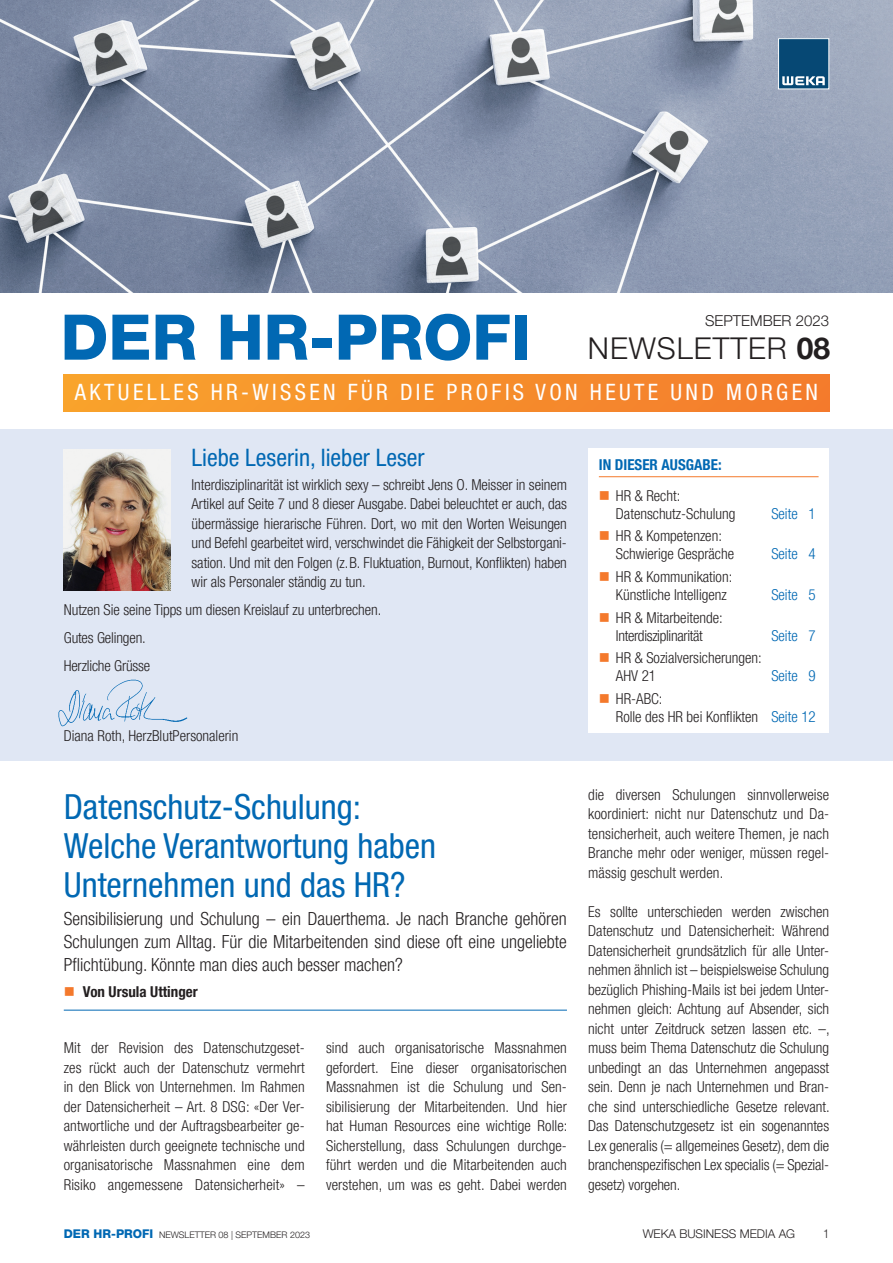
<style>
.page{position:relative;width:893px;height:1263px;background:#fff}
.page>*{position:absolute;margin:0;border:0;box-sizing:border-box;transform-origin:0 0}
.t1{font:800 63px "Helvetica Neue LT Pro";color:#0168b3}
.t2{font:condensed 34.5px/39px "Helvetica Neue LT Pro";color:#0168b3}
.t3{font:300 30px "Helvetica Neue LT Pro";letter-spacing:.035em;color:#231f20}
.t4{font:condensed 24px "Helvetica Neue LT Pro";color:#0168b3}
.t5{font:condensed 22.5px "Helvetica Neue LT Pro";letter-spacing:.15em;color:#fff}
.t6{font:300 condensed 18px/23.2px "Helvetica Neue LT Pro";color:#231f20;text-align:justify}
.t7{font:300 condensed 15px/19.5px "Helvetica Neue LT Pro";color:#231f20}
.t8{font:300 condensed 15px/18px "Helvetica Neue LT Pro";letter-spacing:-.02em;color:#231f20}
.t9{font:300 condensed 15px "Helvetica Neue LT Pro";color:#0168b3}
.t10{font:700 condensed 15px "Helvetica Neue LT Pro";color:#231f20}
.t11{font:700 condensed 15px "Helvetica Neue LT Pro";color:#0168b3}
.t12{font:300 15px "Helvetica Neue LT Pro";color:#231f20}
.t13{font:300 12px "Helvetica Neue LT Pro";color:#231f20}
.t14{font:300 condensed 12px "Helvetica Neue LT Pro";color:#231f20}
.t15{font:300 9px "Helvetica Neue LT Pro";color:#231f20}
.s1{font-weight:700}
.s2{color:#0168b3}
.s3{font-weight:800;font-size:12px;color:#0168b3}
</style>
<div class="page">
<div style="left:0;top:429px;width:893px;height:331px;background:#e0e7f4"></div>
<img style="left:58px;top:679px;width:129px;height:48px">
<div style="left:588px;top:449px;width:241px;height:284px;background:#fff"></div>
<hr style="left:599px;top:476px;width:220px;height:1px;background:#f4792c">
<img style="left:64px;top:450px;width:106px;height:140px">
<div style="left:64px;top:374px;width:765px;height:37px;background:linear-gradient(to right,#f9a32c,#f47b2c)"></div>
<img style="left:0;top:0;width:893px;height:293px">
<div style="left:778px;top:39px;width:51px;height:50px;background:#064874"></div>
<svg style="left:782px;top:76px;width:43px;height:9px"></svg>
<div style="left:778px;top:38px;width:51px;height:51px;border:1px solid #fff"></div>
<hr style="left:64px;top:1010px;width:503px;height:1px;background:#0168b3">
<h1 class="t1" style="left:61px;top:300px;width:472px">DER HR-PROFI</h1>
<p class="t12" style="left:705px;top:312px;width:125px">SEPTEMBER 2023</p>
<h3 class="t3" style="left:588px;top:330px;width:244px">NEWSLETTER <span class="s1">08</span></h3>
<h3 class="t5" style="left:75px;top:379px;width:745px">AKTUELLES HR-WISSEN FÜR DIE PROFIS VON HEUTE UND MORGEN</h3>
<h3 class="t4" style="left:192px;top:443px;width:235px">Liebe Leserin, lieber Leser</h3>
<p class="t7" style="left:192px;top:474px;width:377px;text-align:justify">Interdisziplinarität ist wirklich sexy – schreibt Jens O. Meisser in seinem Artikel auf Seite 7 und 8 dieser Ausgabe. Dabei beleuchtet er auch, das übermässige hierarische Führen. Dort, wo mit den Worten Weisungen und Befehl gearbeitet wird, verschwindet die Fähigkeit der Selbstorgani&shy;sation. Und mit den Folgen (z.B. Fluktuation, Burnout, Konflikten) haben wir als Personaler ständig zu tun.</p>
<p class="t7" style="left:64px;top:596px;width:319px;line-height:28px">Nutzen Sie seine Tipps um diesen Kreislauf zu unterbrechen.<br>Gutes Gelingen.<br>Herzliche Grüsse</p>
<p class="t7" style="left:64px;top:726px;width:176px">Diana Roth, HerzBlutPersonalerin</p>
<h2 class="t2" style="left:64px;top:787px;width:374px">Datenschutz-Schulung:<br>Welche Verantwortung haben<br>Unternehmen und das HR?</h2>
<p class="t6" style="left:64px;top:906px;width:505px">Sensibilisierung und Schulung – ein Dauerthema. Je nach Branche gehören Schulungen zum Alltag. Für die Mitarbeitenden sind diese oft eine ungeliebte Pflichtübung. Könnte man dies auch besser machen?</p>
<p class="t10" style="left:83px;top:983px;width:116px">Von Ursula Uttinger</p>
<p class="t7" style="left:64px;top:1038px;width:242px;text-align:justify">Mit der Revision des Datenschutzgeset&shy;zes rückt auch der Datenschutz vermehrt in den Blick von Unternehmen. Im Rahmen der Datensicherheit – Art. 8 DSG: «Der Ver&shy;antwortliche und der Auftragsbearbeiter ge&shy;währleisten durch geeignete technische und organisatorische Massnahmen eine dem Risiko angemessene Datensicherheit» –</p>
<p class="t7" style="left:326px;top:1038px;width:243px;text-align:justify">sind auch organisatorische Massnahmen gefordert. Eine dieser organisatorischen Massnahmen ist die Schulung und Sen&shy;sibilisierung der Mitarbeitenden. Und hier hat Human Resources eine wichtige Rolle:<br>Sicherstellung, dass Schulungen durchge&shy;führt werden und die Mitarbeitenden auch verstehen, um was es geht. Dabei werden</p>
<p class="t11" style="left:599px;top:456px;width:124px">IN DIESER AUSGABE:</p>
<p class="t7" style="left:616px;top:486px;width:121px;line-height:18px">HR &amp; Recht:<br>Datenschutz-Schulung</p>
<p class="t7" style="left:616px;top:527px;width:120px;line-height:18px">HR &amp; Kompetenzen:<br>Schwierige Gespräche</p>
<p class="t7" style="left:616px;top:568px;width:118px;line-height:18px">HR &amp; Kommunikation:<br>Künstliche Intelligenz</p>
<p class="t8" style="left:616px;top:608px;width:108px">HR &amp; Mitarbeitende:<br>Interdisziplinarität</p>
<p class="t9" style="left:771px;top:505px;width:46px">Seite 1</p>
<p class="t9" style="left:771px;top:545px;width:46px">Seite 4</p>
<p class="t9" style="left:771px;top:586px;width:46px">Seite 5</p>
<p class="t9" style="left:771px;top:627px;width:46px">Seite 7</p>
<p class="t7" style="left:616px;top:649px;width:147px;line-height:18px">HR &amp; Sozialversicherungen:<br>AHV 21</p>
<p class="t9" style="left:771px;top:667px;width:46px">Seite 9</p>
<p class="t7" style="left:616px;top:690px;width:201px;line-height:18px">HR-ABC:<br>Rolle des HR bei Konflikten <span class="s2">Seite 12</span></p>
<p class="t7" style="left:588px;top:784px;width:242px;text-align:justify">die diversen Schulungen sinnvollerweise koordiniert: nicht nur Datenschutz und Da&shy;tensicherheit, auch weitere Themen, je nach Branche mehr oder weniger, müssen regel&shy;mässig geschult werden.</p>
<p class="t7" style="left:588px;top:901px;width:243px">Es sollte unterschieden werden zwischen Datenschutz und Datensicherheit: Während Datensicherheit grundsätzlich für alle Unter&shy;nehmen ähnlich ist – beispielsweise Schulung bezüglich Phishing-Mails ist bei jedem Unter&shy;nehmen gleich: Achtung auf Absender, sich nicht unter Zeitdruck setzen lassen etc. –, muss beim Thema Datenschutz die Schulung unbedingt an das Unternehmen angepasst sein. Denn je nach Unternehmen und Bran&shy;che sind unterschiedliche Gesetze relevant.<br>Das Datenschutzgesetz ist ein sogenanntes Lex generalis (= allgemeines Gesetz), dem die branchenspezifischen Lex specialis (= Spezial&shy;gesetz) vorgehen.</p>
<p class="t15" style="left:64px;top:1229px;width:248px"><span class="s3">DER HR-PROFI</span> NEWSLETTER 08 | SEPTEMBER 2023</p>
<p class="t13" style="left:643px;top:1226px;width:154px">WEKA BUSINESS MEDIA AG</p>
<p class="t14" style="left:823px;top:1226px;width:7px">1</p>
</div>
